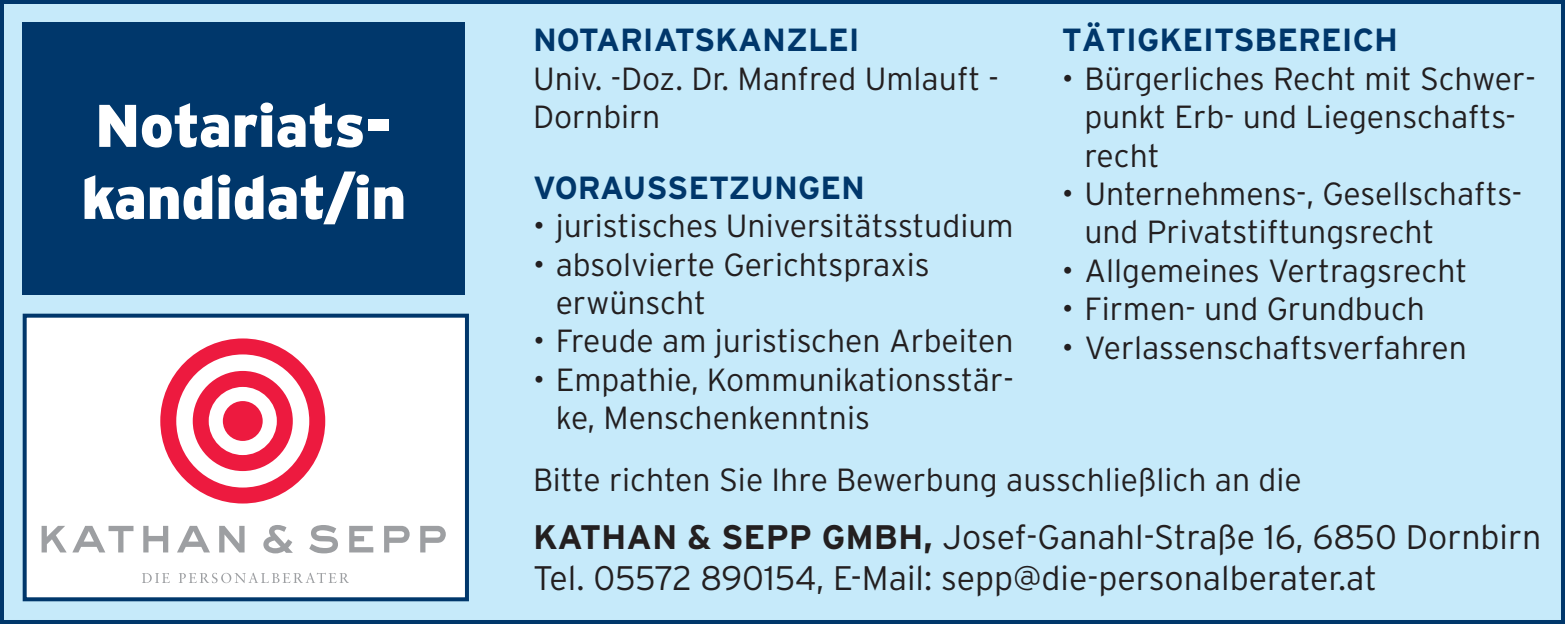
<style>
.page{position:relative;width:1565px;height:624px;background:#fff}
.page>*{position:absolute;margin:0;border:0;box-sizing:border-box;transform-origin:0 0}
.t1{font:900 60px/72px "Interstate";letter-spacing:-.01em;color:#fff}
.t2{font:300 34px/40.8px "Interstate";color:#231f20}
.t3{font:300 32px/38.4px "Interstate";color:#231f20}
.t4{font:700 32px "Interstate";color:#00376b}
.s1{font-weight:700}
</style>
<div class="page">
<div style="left:2px;top:2px;width:1561px;height:620px;background:#c6eafa"></div>
<div style="left:0;top:0;width:1565px;height:624px;border:4px solid #00376b"></div>
<div style="left:23px;top:23px;width:442px;height:272px;background:#00376b"></div>
<div style="left:25px;top:315px;width:442px;height:284px;background:#fff"></div>
<svg style="left:160px;top:338px;width:165px;height:165px"></svg>
<svg style="left:42px;top:526px;width:91px;height:26px"></svg>
<svg style="left:143px;top:526px;width:25px;height:26px"></svg>
<svg style="left:177px;top:526px;width:33px;height:26px"></svg>
<svg style="left:219px;top:526px;width:26px;height:26px"></svg>
<svg style="left:309px;top:525px;width:29px;height:28px"></svg>
<svg style="left:349px;top:526px;width:24px;height:26px"></svg>
<svg style="left:384px;top:526px;width:26px;height:26px"></svg>
<svg style="left:420px;top:526px;width:26px;height:26px"></svg>
<svg style="left:142px;top:573px;width:28px;height:10px"></svg>
<svg style="left:179px;top:573px;width:39px;height:10px"></svg>
<svg style="left:221px;top:573px;width:10px;height:10px"></svg>
<svg style="left:234px;top:572px;width:115px;height:11px"></svg>
<svg style="left:263px;top:525px;width:30px;height:28px"></svg>
<div style="left:23px;top:313px;width:446px;height:288px;border:4px solid #00376b"></div>
<h1 class="t1" style="left:81px;top:89px;width:327px">Notariats&shy;kandidat/in</h1>
<p class="t4" style="left:533px;top:22px;width:328px">NOTARIATSKANZLEI</p>
<p class="t3" style="left:533px;top:59px;width:467px">Univ. -Doz. Dr. Manfred Umlauft -<br>Dornbirn</p>
<p class="t4" style="left:533px;top:169px;width:334px">VORAUSSETZUNGEN</p>
<p class="t3" style="left:533px;top:206px;width:482px">• juristisches Universitätsstudium</p>
<p class="t3" style="left:556px;top:245px;width:375px;text-indent:-23px">• absolvierte Gerichtspraxis erwünscht</p>
<p class="t3" style="left:533px;top:321px;width:482px">• Freude am juristischen Arbeiten</p>
<p class="t3" style="left:556px;top:360px;width:459px;text-indent:-23px">• Empathie, Kommunikationsstär&shy;ke, Menschenkenntnis</p>
<p class="t4" style="left:1061px;top:22px;width:338px">TÄTIGKEITSBEREICH</p>
<p class="t3" style="left:1084px;top:59px;width:453px;text-indent:-23px">• Bürgerliches Recht mit Schwer&shy;punkt Erb- und Liegenschafts&shy;recht</p>
<p class="t3" style="left:1084px;top:174px;width:439px;text-indent:-23px">• Unternehmens-, Gesellschafts&shy;und Privatstiftungsrecht</p>
<p class="t3" style="left:1061px;top:251px;width:407px">• Allgemeines Vertragsrecht</p>
<p class="t3" style="left:1061px;top:289px;width:365px">• Firmen- und Grundbuch</p>
<p class="t3" style="left:1061px;top:328px;width:407px">• Verlassenschaftsverfahren</p>
<p class="t3" style="left:533px;top:460px;width:770px">Bitte richten Sie Ihre Bewerbung ausschließlich an die</p>
<p class="t2" style="left:533px;top:516px;width:1010px"><span class="s1">KATHAN &amp; SEPP GMBH,</span> Josef-Ganahl-Straße 16, 6850 Dornbirn<br>Tel. 05572 890154, E-Mail: sepp@die-personalberater.at</p>
</div>
